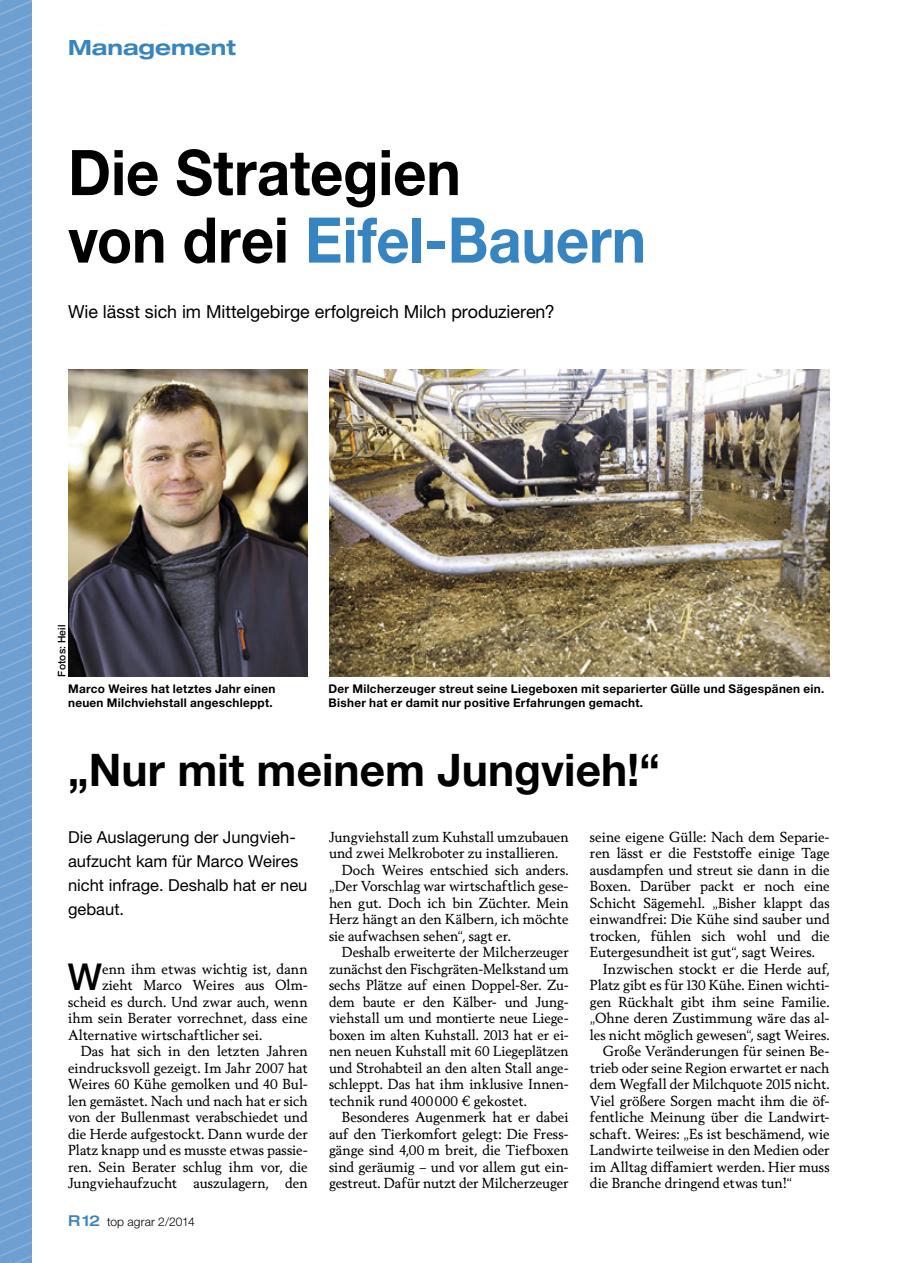
<style>
.page{position:relative;width:902px;height:1263px;background:#fff}
.page>*{position:absolute;margin:0;border:0;box-sizing:border-box;transform-origin:0 0}
.Titel{font:700 63px/67.5px "Helvetica Neue LT Pro";color:#000;scale:.92 1}
.Unterpunkt{font:700 45px "Helvetica Neue LT Pro";color:#000}
.Initial_2zeilig{font:500 37.05px "Helvetica Neue LT Pro";color:#000}
.t1{font:700 expanded 21px "Helvetica Neue LT Pro";color:#3684c0}
.Vorspann{font:18px "Helvetica Neue LT Pro";letter-spacing:-.005em;color:#000}
.Vorspann_Bodytext{font:16.5px/24px "Helvetica Neue LT Pro";color:#000}
.Bodytext{font:13.95px/16.5px "Berling Nova Text Pro";color:#000;text-align:justify}
.Bodytext-2{font:13.95px/16.5px "Berling Nova Text Pro";color:#000;text-align:justify;scale:.96 1}
.Initial_2zeilig-2{font:13.95px "Berling Nova Text Pro";letter-spacing:.005em;color:#000}
.BU{font:700 12px/14.4px "Helvetica Neue LT Pro";letter-spacing:.025em;color:#000}
.t2{font:300 12px "Helvetica Neue LT Pro";letter-spacing:.01em;color:#000}
.Bildnachweis{font:500 10.5px "Helvetica Neue LT Pro";letter-spacing:.015em;color:#000}
.s1{color:#3684c0}
.s2{font-weight:500;font-stretch:expanded;font-size:15px;color:#3684c0}
</style>
<div class="page">
<svg style="left:0;top:0;width:32px;height:1263px;background:#70a1d0"></svg>
<img style="left:68px;top:370px;width:240px;height:306px">
<img style="left:329px;top:370px;width:500px;height:306px">
<h3 class="t1" style="left:68px;top:34px;width:169px">Management</h3>
<p class="Titel" style="left:68px;top:137px;width:629px">Die Strategien<br>von drei <span class="s1">Eifel-Bauern</span></p>
<p class="Vorspann" style="left:68px;top:300px;width:488px">Wie lässt sich im Mittelgebirge erfolgreich Milch produzieren?</p>
<p class="Bildnachweis" style="left:55px;top:676px;width:54px;rotate:-90deg">Fotos: Heil</p>
<p class="BU" style="left:68px;top:681px;width:209px">Marco Weires hat letztes Jahr einen neuen Milchviehstall angeschleppt.</p>
<p class="BU" style="left:328px;top:681px;width:497px">Der Milcherzeuger streut seine Liegeboxen mit separierter Gülle und Sägespänen ein.<br>Bisher hat er damit nur positive Erfahrungen gemacht.</p>
<p class="Unterpunkt" style="left:68px;top:742px;width:593px">„Nur mit meinem Jungvieh!“</p>
<p class="Vorspann_Bodytext" style="left:68px;top:824px;width:241px">Die Auslagerung der Jungvieh&shy;aufzucht kam für Marco Weires nicht infrage. Deshalb hat er neu gebaut.</p>
<p class="Bodytext" style="left:329px;top:828px;width:241px">Jungviehstall zum Kuhstall umzubauen und zwei Melkroboter zu installieren.</p>
<p class="Bodytext" style="left:329px;top:861px;width:241px;text-indent:13px">Doch Weires entschied sich anders. „Der Vorschlag war wirtschaftlich gese&shy;hen gut. Doch ich bin Züchter. Mein Herz hängt an den Kälbern, ich möchte sie aufwachsen sehen“, sagt er.</p>
<p class="Bodytext-2" style="left:329px;top:943px;width:251px;text-indent:13px">Deshalb erweiterte der Milcherzeuger zunächst den Fischgräten-Melkstand um sechs Plätze auf einen Doppel-8er. Zu&shy;dem baute er den Kälber- und Jung&shy;viehstall um und montierte neue Liege&shy;boxen im alten Kuhstall. 2013 hat er ei&shy;nen neuen Kuhstall mit 60 Liegeplätzen und Strohabteil an den alten Stall ange&shy;schleppt. Das hat ihm inklusive Innen&shy;technik rund 400000 € gekostet.</p>
<p class="Bodytext" style="left:329px;top:1108px;width:241px;text-indent:13px">Besonderes Augenmerk hat er dabei auf den Tierkomfort gelegt: Die Fress&shy;gänge sind 4,00 m breit, die Tiefboxen sind geräumig – und vor allem gut ein&shy;gestreut. Dafür nutzt der Milcherzeuger</p>
<p class="Bodytext" style="left:590px;top:828px;width:241px">seine eigene Gülle: Nach dem Separie&shy;ren lässt er die Feststoffe einige Tage ausdampfen und streut sie dann in die Boxen. Darüber packt er noch eine Schicht Sägemehl. „Bisher klappt das einwandfrei: Die Kühe sind sauber und trocken, fühlen sich wohl und die Eutergesundheit ist gut“, sagt Weires.</p>
<p class="Bodytext" style="left:590px;top:960px;width:241px;text-indent:13px">Inzwischen stockt er die Herde auf, Platz gibt es für 130 Kühe. Einen wichti&shy;gen Rückhalt gibt ihm seine Familie. „Ohne deren Zustimmung wäre das al&shy;les nicht möglich gewesen“, sagt Weires.</p>
<p class="Bodytext" style="left:590px;top:1042px;width:241px;text-indent:13px">Große Veränderungen für seinen Be&shy;trieb oder seine Region erwartet er nach dem Wegfall der Milchquote 2015 nicht.<br>Viel größere Sorgen macht ihm die öf&shy;fentliche Meinung über die Landwirt&shy;schaft. Weires: „Es ist beschämend, wie Landwirte teilweise in den Medien oder im Alltag diffamiert werden. Hier muss die Branche dringend etwas tun!“</p>
<p class="Initial_2zeilig" style="left:68px;top:955px;width:36px">W</p>
<p class="Initial_2zeilig-2" style="left:102px;top:960px;width:207px">enn ihm etwas wichtig ist, dann</p>
<p class="Initial_2zeilig-2" style="left:102px;top:976px;width:207px">zieht Marco Weires aus Olm-</p>
<p class="Initial_2zeilig-2" style="left:68px;top:993px;width:241px">scheid es durch. Und zwar auch, wenn</p>
<p class="Initial_2zeilig-2" style="left:68px;top:1009px;width:241px">ihm sein Berater vorrechnet, dass eine</p>
<p class="Initial_2zeilig-2" style="left:68px;top:1026px;width:196px">Alternative wirtschaftlicher sei.</p>
<p class="Bodytext" style="left:68px;top:1042px;width:241px;text-indent:13px">Das hat sich in den letzten Jahren eindrucksvoll gezeigt. Im Jahr 2007 hat Weires 60 Kühe gemolken und 40 Bul&shy;len gemästet. Nach und nach hat er sich von der Bullenmast verabschiedet und die Herde aufgestockt. Dann wurde der Platz knapp und es musste etwas passie&shy;ren. Sein Berater schlug ihm vor, die Jungviehaufzucht auszulagern, den</p>
<p class="t2" style="left:68px;top:1214px;width:128px"><span class="s2">R12</span> top agrar 2/2014</p>
</div>
